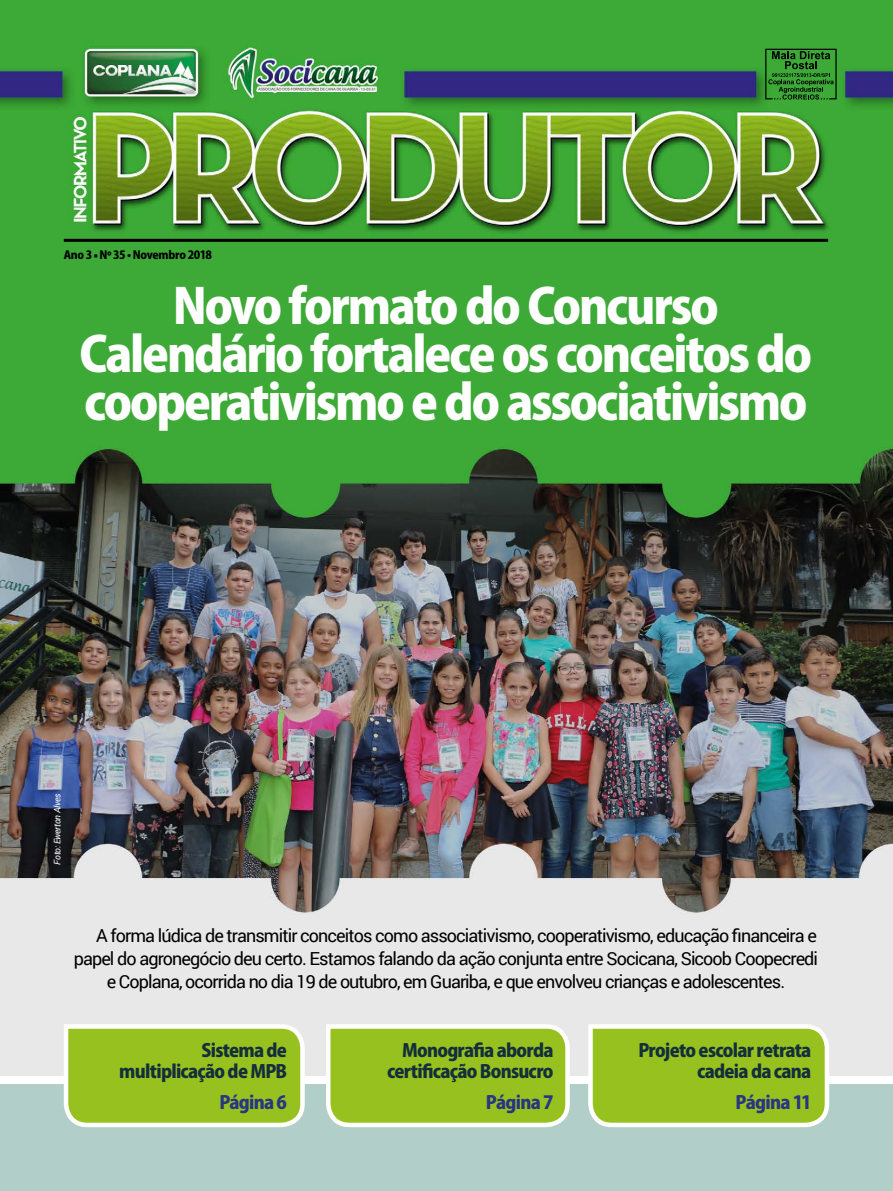
<style>
.page{position:relative;width:893px;height:1191px;background:#fff}
.page>*{position:absolute;margin:0;border:0;box-sizing:border-box;transform-origin:0 0}
.t1{font:800 48px/48px "Koz Go Pro";letter-spacing:-.045em;color:#fff;text-align:center}
.t2{font:18px "Roboto";letter-spacing:-.05em;color:#000}
.t3{font:800 18px/21px "Koz Go Pro";letter-spacing:-.04em;color:#142e3c;text-align:right}
.t4{font:800 18px "Koz Go Pro";letter-spacing:-.04em;color:#283583}
.t5{font:800 11.25px "Koz Go Pro";letter-spacing:-.025em;color:#000}
.t6{font:italic 9px "Roboto";letter-spacing:-.03em;color:#fff}
.s1{font-family:"Titillium Web";font-weight:900}
</style>
<div class="page">
<img style="left:0;top:0;width:893px;height:1075px">
<hr style="left:64px;top:239px;width:764px;height:3px;background:#000">
<svg style="left:765px;top:49px;width:72px;height:51px"></svg>
<div style="left:0;top:1083px;width:893px;height:108px;background:#b1cec8"></div>
<svg style="left:324px;top:1022px;width:248px;height:106px"></svg>
<svg style="left:586px;top:1022px;width:245px;height:106px"></svg>
<svg style="left:62px;top:1022px;width:245px;height:106px"></svg>
<p class="t5" style="left:64px;top:247px;width:150px">Ano 3 <span class="s1">•</span> Nº 35 • Novembro 2018</p>
<h1 class="t1" style="left:80px;top:285px;width:734px">Novo formato do Concurso<br>Calendário fortalece os conceitos do cooperativismo e do associativismo</h1>
<p class="t6" style="left:51px;top:864px;width:73px;rotate:-90deg">Foto: Ewerton Alves</p>
<p class="t2" style="left:96px;top:922px;width:722px">A forma lúdica de transmitir conceitos como associativismo, cooperativismo, educação financeira e</p>
<p class="t2" style="left:74px;top:945px;width:746px">papel do agronegócio deu certo. Estamos falando da ação conjunta entre Socicana, Sicoob Coopecredi</p>
<p class="t2" style="left:107px;top:968px;width:680px">e Coplana, ocorrida no dia 19 de outubro, em Guariba, e que envolveu crianças e adolescentes.</p>
<p class="t3" style="left:387px;top:1040px;width:168px">Monografia aborda certificação Bonsucro</p>
<p class="t3" style="left:119px;top:1040px;width:169px">Sistema de multiplicação de MPB</p>
<p class="t3" style="left:638px;top:1040px;width:175px">Projeto escolar retrata cadeia da cana</p>
<p class="t4" style="left:219px;top:1090px;width:69px">Página 6</p>
<p class="t4" style="left:486px;top:1090px;width:69px">Página 7</p>
<p class="t4" style="left:736px;top:1090px;width:77px">Página 11</p>
</div>
